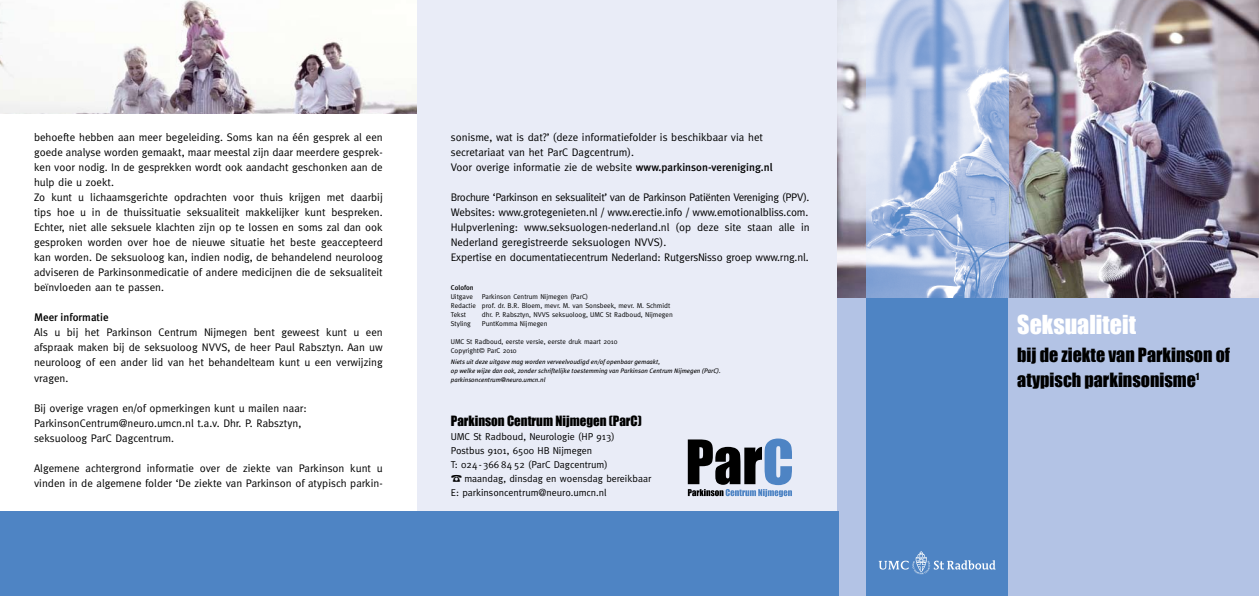
<style>
.page{position:relative;width:1259px;height:596px;background:#fff}
.page>*{position:absolute;margin:0;border:0;box-sizing:border-box;transform-origin:0 0}
.t1{font:24px "Impact";color:#fff}
.t2{font:18px/25px "Impact";color:#000}
.t3{font:13px "Impact";color:#000}
.t4{font:11px/15px "Meta";color:#000}
.t5{font:500 11px "Meta Plus";color:#000}
.t6{font:10px "Meta";color:#000}
.t7{font:7px/9px "Meta";color:#000}
.t8{font:500 7px "Meta Plus";color:#000}
.t9{font:italic 6.5px/9px "Meta Plus";color:#000}
.s1{font-family:"Meta Plus";font-weight:500}
</style>
<div class="page">
<div style="left:417px;top:0;width:421px;height:522px;background:#e9ecf7"></div>
<div style="left:838px;top:298px;width:421px;height:297px;background:#b3c3e5"></div>
<div style="left:866px;top:298px;width:142px;height:297px;background:#4e84c4"></div>
<div style="left:0;top:511px;width:838px;height:84px;background:#4e84c4"></div>
<svg style="left:688px;top:438px;width:104px;height:58px"></svg>
<img style="left:838px;top:0;width:421px;height:298px">
<img style="left:866px;top:0;width:142px;height:298px">
<img style="left:0;top:0;width:417px;height:113px">
<svg style="left:878px;top:551px;width:117px;height:23px"></svg>
<p class="t4" style="left:34px;top:130px;width:350px">behoefte hebben aan meer begeleiding. Soms kan na één gesprek al een goede analyse worden gemaakt, maar meestal zijn daar meerdere gesprek&shy;ken voor nodig. In de gesprekken wordt ook aandacht geschonken aan de hulp die u zoekt.<br>Zo kunt u lichaamsgerichte opdrachten voor thuis krijgen met daarbij tips hoe u in de thuissituatie seksualiteit makkelijker kunt bespreken.<br>Echter, niet alle seksuele klachten zijn op te lossen en soms zal dan ook gesproken worden over hoe de nieuwe situatie het beste geaccepteerd kan worden. De seksuoloog kan, indien nodig, de behandelend neuroloog adviseren de Parkinsonmedicatie of andere medicijnen die de seksualiteit beïnvloeden aan te passen.</p>
<p class="t5" style="left:34px;top:311px;width:76px">Meer informatie</p>
<p class="t4" style="left:34px;top:325px;width:350px;text-align:justify">Als u bij het Parkinson Centrum Nijmegen bent geweest kunt u een afspraak maken bij de seksuoloog NVVS, de heer Paul Rabsztyn. Aan uw neuroloog of een ander lid van het behandelteam kunt u een verwijzing vragen.</p>
<p class="t4" style="left:34px;top:400px;width:274px">Bij overige vragen en/of opmerkingen kunt u mailen naar:<br>ParkinsonCentrum@neuro.umcn.nl t.a.v. Dhr. P. Rabsztyn, seksuoloog ParC Dagcentrum.</p>
<p class="t4" style="left:34px;top:460px;width:350px">Algemene achtergrond informatie over de ziekte van Parkinson kunt u vinden in de algemene folder ‘De ziekte van Parkinson of atypisch parkin-</p>
<p class="t4" style="left:451px;top:130px;width:323px">sonisme, wat is dat?’ (deze informatiefolder is beschikbaar via het secretariaat van het ParC Dagcentrum).<br>Voor overige informatie zie de website <span class="s1">www.parkinson-vereniging.nl</span></p>
<p class="t4" style="left:451px;top:190px;width:360px">Brochure ‘Parkinson en seksualiteit’ van de Parkinson Patiënten Vereniging (PPV).<br>Websites: www.grotegenieten.nl / www.erectie.info / www.emotionalbliss.com.<br>Hulpverlening: www.seksuologen-nederland.nl (op deze site staan alle in Nederland geregistreerde seksuologen NVVS).<br>Expertise en documentatiecentrum Nederland: RutgersNisso groep www.rng.nl.</p>
<p class="t8" style="left:451px;top:283px;width:24px">Colofon</p>
<p class="t7" style="left:451px;top:291px;width:24px">Uitgave</p>
<p class="t7" style="left:451px;top:291px;width:221px;text-indent:31px">Parkinson Centrum Nijmegen (ParC)<br>Redactie prof. dr. B.R. Bloem, mevr. M. van Sonsbeek, mevr. M. Schmidt<br>Tekst</p>
<p class="t7" style="left:482px;top:309px;width:192px">dhr. P. Rabsztyn, NVVS seksuoloog, UMC St Radboud, Nijmegen</p>
<p class="t7" style="left:451px;top:318px;width:22px">Styling</p>
<p class="t7" style="left:482px;top:318px;width:67px">PuntKomma Nijmegen</p>
<p class="t7" style="left:451px;top:336px;width:168px">UMC St Radboud, eerste versie, eerste druk maart 2010<br>Copyright© ParC 2010</p>
<p class="t9" style="left:451px;top:357px;width:271px">Niets uit deze uitgave mag worden verveelvoudigd en/of openbaar gemaakt,<br>op welke wijze dan ook, zonder schriftelijke toestemming van Parkinson Centrum Nijmegen (ParC). parkinsoncentrum@neuro.umcn.nl</p>
<p class="t3" style="left:451px;top:412px;width:192px">Parkinson Centrum Nijmegen (ParC)</p>
<p class="t6" style="left:451px;top:430px;width:165px">UMC St Radboud, Neurologie (HP 913)</p>
<p class="t6" style="left:451px;top:444px;width:143px">Postbus 9101, 6500 HB Nijmegen</p>
<p class="t6" style="left:451px;top:458px;width:158px">T: 024 - 366 84 52 (ParC Dagcentrum)</p>
<p class="t6" style="left:464px;top:472px;width:188px">maandag, dinsdag en woensdag bereikbaar</p>
<p class="t6" style="left:451px;top:486px;width:157px">E: parkinsoncentrum@neuro.umcn.nl</p>
<h1 class="t1" style="left:1017px;top:309px;width:120px">Seksualiteit</h1>
<h2 class="t2" style="left:1017px;top:342px;width:214px">bij de ziekte van Parkinson of atypisch parkinsonisme<sup>1</sup></h2>
</div>
